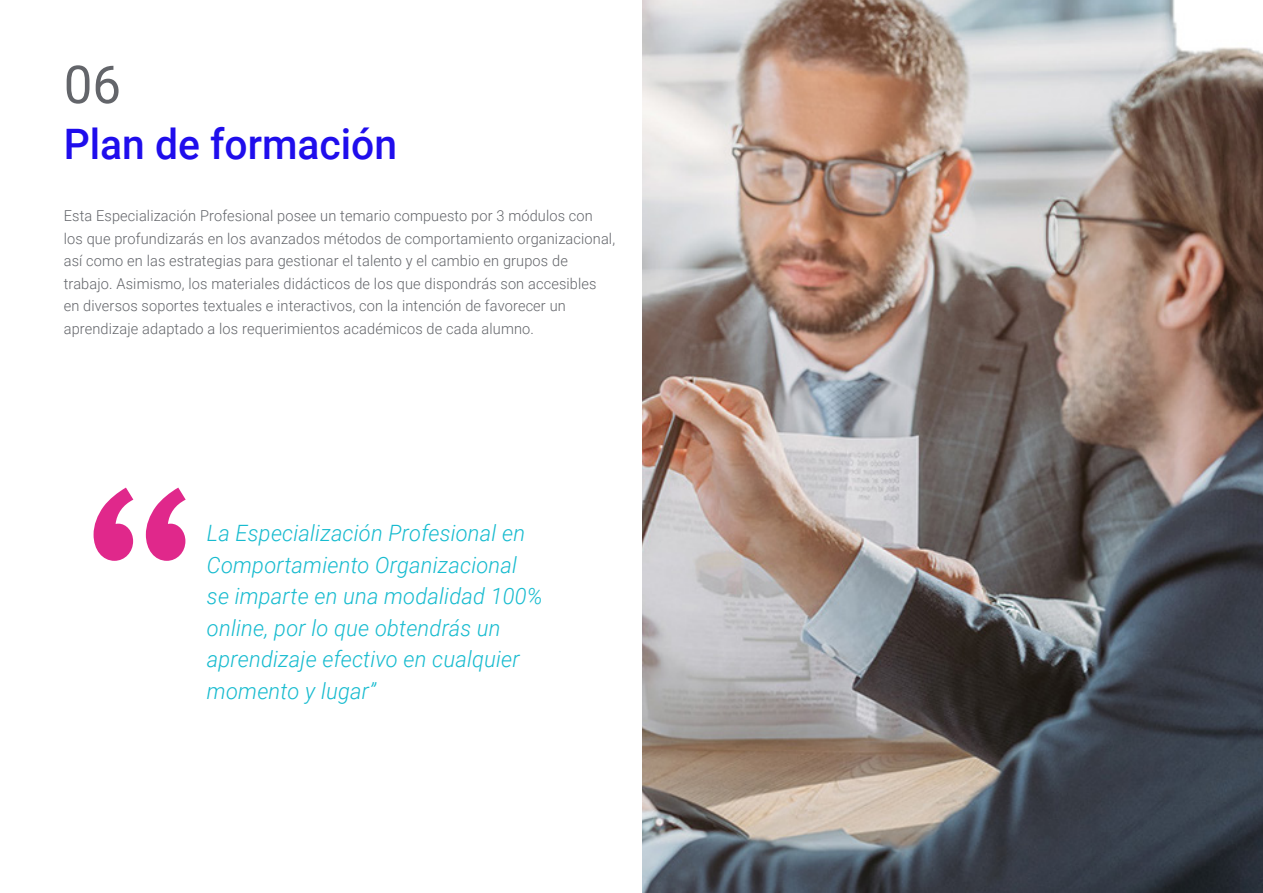
<style>
.page{position:relative;width:1263px;height:893px;background:#fff}
.page>*{position:absolute;margin:0;border:0;box-sizing:border-box;transform-origin:0 0}
.t1{font:52.5px "Roboto";color:#63656a}
.Portadilla{font:500 42px "Roboto";color:#1f0dec}
.Destacados{font:italic 300 22.5px/31.5px "Roboto";letter-spacing:.01em;color:#17bbcf}
.Texto_Plano{font:300 15px/22.5px "Roboto";letter-spacing:.01em;color:#63656a}
</style>
<div class="page">
<svg style="left:94px;top:488px;width:92px;height:73px"></svg>
<img style="left:642px;top:0;width:621px;height:893px">
<p class="t1" style="left:64px;top:48px;width:59px">06</p>
<p class="Portadilla" style="left:64px;top:115px;width:335px">Plan de formación</p>
<p class="Texto_Plano" style="left:64px;top:204px;width:553px">Esta Especialización Profesional posee un temario compuesto por 3 módulos con los que profundizarás en los avanzados métodos de comportamiento organizacional, así como en las estrategias para gestionar el talento y el cambio en grupos de trabajo. Asimismo, los materiales didácticos de los que dispondrás son accesibles en diversos soportes textuales e interactivos, con la intención de favorecer un aprendizaje adaptado a los requerimientos académicos de cada alumno.</p>
<p class="Destacados" style="left:207px;top:516px;width:337px">La Especialización Profesional en<br>Comportamiento Organizacional se imparte en una modalidad 100% online, por lo que obtendrás un aprendizaje efectivo en cualquier momento y lugar”</p>
</div>
